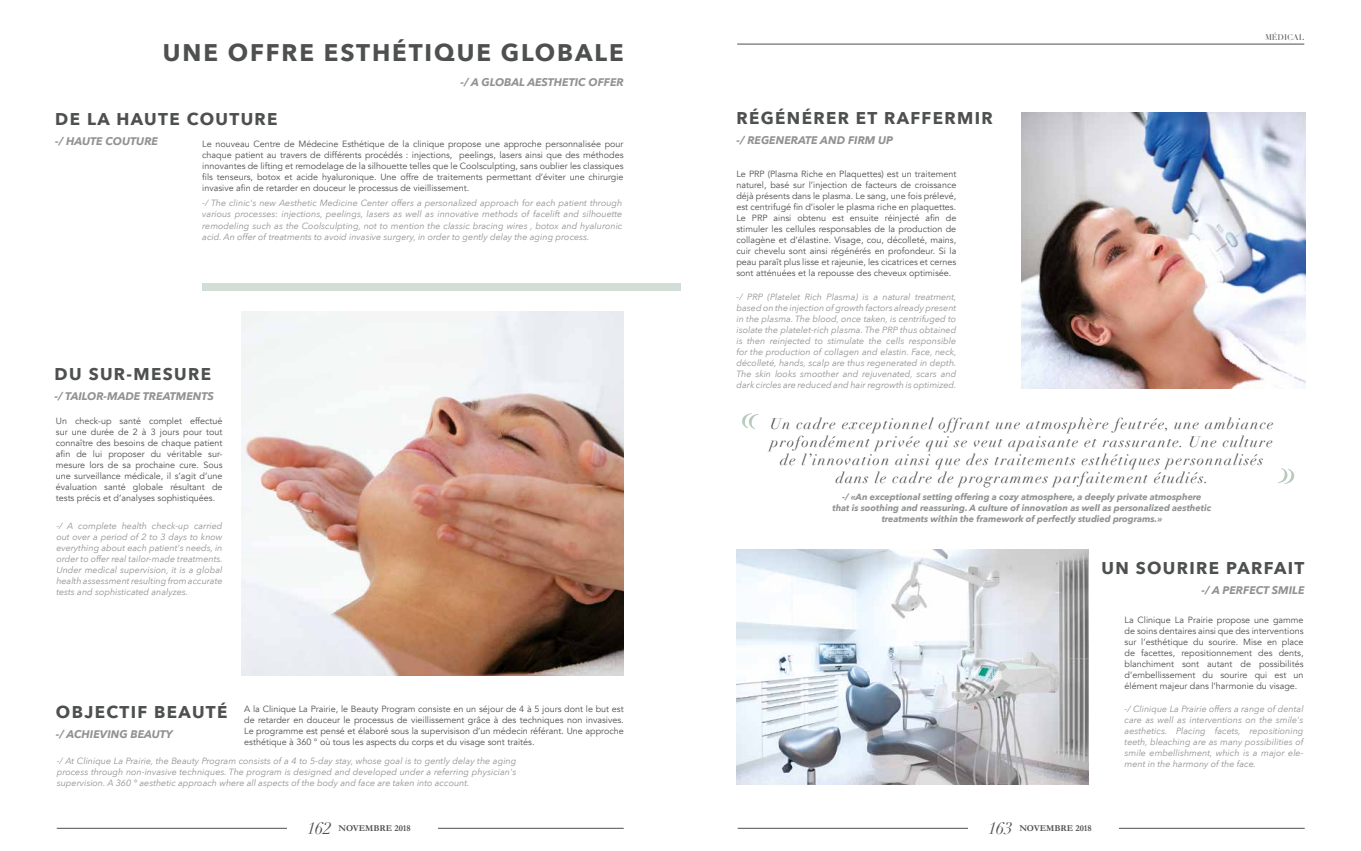
<style>
.page{position:relative;width:1361px;height:851px;background:#fff}
.page>*{position:absolute;margin:0;border:0;box-sizing:border-box;transform-origin:0 0}
.t1{font:italic 54px "Didot";color:#b7cbbd}
.t2{font:700 24px "Avenir Next";letter-spacing:.08em;color:#4e4f4f}
.t3{font:700 17px "Avenir Next";letter-spacing:.08em;color:#4e4f4f}
.t4{font:italic 17px "Didot";color:#4e4f4f}
.t5{font:italic 15px/18px "Didot";letter-spacing:.08em;color:#4e4f4f;text-align:center}
.t6{font:500 condensed 14px "Futura";letter-spacing:-.09em;color:#000}
.t7{font:italic 700 11px "Avenir Next";color:#919292}
.t8{font:9px/11px "Avenir";color:#4e4f4f;text-align:justify}
.t9{font:italic 9px/11px "Avenir Next";color:#919292;text-align:justify}
.t10{font:italic 700 9px/11px "Avenir Next";color:#919292;text-align:center}
.t11{font:700 9px "Garamond";color:#4e4f4f}
.t12{font:8px "Didot";color:#4e4f4f}
.t13{font:300 condensed 7px "Futura";color:#000}
</style>
<div class="page">
<hr style="left:737px;top:44px;width:567px;height:1px;background:#4e4f4f">
<hr style="left:738px;top:827px;width:566px;height:1px;background:#4e4f4f">
<div style="left:968px;top:808px;width:150px;height:42px;background:#fff"></div>
<hr style="left:57px;top:827px;width:567px;height:1px;background:#4e4f4f">
<div style="left:287px;top:808px;width:150px;height:42px;background:#fff"></div>
<div style="left:202px;top:283px;width:478px;height:7px;background:#d1ded5"></div>
<img style="left:736px;top:549px;width:352px;height:235px">
<img style="left:241px;top:311px;width:382px;height:364px">
<img style="left:1021px;top:112px;width:284px;height:276px">
<h2 class="t2" style="left:163px;top:37px;width:462px">UNE OFFRE ESTHÉTIQUE GLOBALE</h2>
<p class="t7" style="left:460px;top:75px;width:165px">-/ A GLOBAL AESTHETIC OFFER</p>
<h3 class="t3" style="left:55px;top:108px;width:224px">DE LA HAUTE COUTURE</h3>
<p class="t7" style="left:55px;top:134px;width:104px">-/ HAUTE COUTURE</p>
<p class="t8" style="left:202px;top:138px;width:423px">Le nouveau Centre de Médecine Esthétique de la clinique propose une approche personnalisée pour chaque patient au travers de différents procédés : injections, peelings, lasers ainsi que des méthodes innovantes de lifting et remodelage de la silhouette telles que le Coolsculpting, sans oublier les classiques fils tenseurs, botox et acide hyaluronique. Une offre de traitements permettant d’éviter une chirurgie invasive afin de retarder en douceur le processus de vieillissement.</p>
<p class="t9" style="left:202px;top:198px;width:422px">-/ The clinic's new Aesthetic Medicine Center offers a personalized approach for each patient through various processes: injections, peelings, lasers as well as innovative methods of facelift and silhouette remodeling such as the Coolsculpting, not to mention the classic bracing wires , botox and hyaluronic acid. An offer of treatments to avoid invasive surgery, in order to gently delay the aging process.</p>
<h3 class="t3" style="left:55px;top:363px;width:158px">DU SUR-MESURE</h3>
<p class="t7" style="left:55px;top:389px;width:161px">-/ TAILOR-MADE TREATMENTS</p>
<p class="t8" style="left:56px;top:415px;width:168px">Un check-up santé complet effectué sur une durée de 2 à 3 jours pour tout connaître des besoins de chaque patient afin de lui proposer du véritable sur&shy;mesure lors de sa prochaine cure. Sous une surveillance médicale, il s’agit d’une évaluation santé globale résultant de tests précis et d’analyses sophistiquées.</p>
<p class="t9" style="left:56px;top:520px;width:168px">-/ A complete health check-up carried out over a period of 2 to 3 days to know everything about each patient's needs, in order to offer real tailor-made treatments.<br>Under medical supervision, it is a global health assessment resulting from accurate tests and sophisticated analyzes.</p>
<h3 class="t3" style="left:736px;top:107px;width:258px">RÉGÉNÉRER ET RAFFERMIR</h3>
<p class="t7" style="left:736px;top:133px;width:158px">-/ REGENERATE AND FIRM UP</p>
<p class="t8" style="left:736px;top:168px;width:221px">Le PRP (Plasma Riche en Plaquettes) est un traitement naturel, basé sur l’injection de facteurs de croissance déjà présents dans le plasma. Le sang, une fois prélevé, est centrifugé fin d’isoler le plasma riche en plaquettes.<br>Le PRP ainsi obtenu est ensuite réinjecté afin de stimuler les cellules responsables de la production de collagène et d’élastine. Visage, cou, décolleté, mains, cuir chevelu sont ainsi régénérés en profondeur. Si la peau paraît plus lisse et rajeunie, les cicatrices et cernes sont atténuées et la repousse des cheveux optimisée.</p>
<p class="t9" style="left:736px;top:292px;width:222px">-/ PRP (Platelet Rich Plasma) is a natural treatment, based on the injection of growth factors already present in the plasma. The blood, once taken, is centrifuged to isolate the platelet-rich plasma. The PRP thus obtained is then reinjected to stimulate the cells responsible for the production of collagen and elastin. Face, neck, décolleté, hands, scalp are thus regenerated in depth.<br>The skin looks smoother and rejuvenated, scars and dark circles are reduced and hair regrowth is optimized.</p>
<p class="t12" style="left:1265px;top:32px;width:41px">MÉDICAL</p>
<h1 class="t1" style="left:741px;top:381px;width:23px">«</h1>
<p class="t5" style="left:770px;top:415px;width:505px">Un cadre exceptionnel offrant une atmosphère feutrée, une ambiance profondément privée qui se veut apaisante et rassurante. Une culture de l’innovation ainsi que des traitements esthétiques personnalisés dans le cadre de programmes parfaitement étudiés.</p>
<p class="t10" style="left:832px;top:492px;width:380px">-/ «An exceptional setting offering a cozy atmosphere, a deeply private atmosphere that is soothing and reassuring. A culture of innovation as well as personalized aesthetic treatments within the framework of perfectly studied programs.»</p>
<h1 class="t1" style="left:1278px;top:436px;width:23px">»</h1>
<h3 class="t3" style="left:1101px;top:556px;width:204px">UN SOURIRE PARFAIT</h3>
<p class="t7" style="left:1201px;top:582px;width:104px">-/ A PERFECT SMILE</p>
<p class="t8" style="left:1124px;top:614px;width:180px">La Clinique La Prairie propose une gamme de soins dentaires ainsi que des interventions sur l’esthétique du sourire. Mise en place de facettes, repositionnement des dents, blanchiment sont autant de possibilités d’embellissement du sourire qui est un élément majeur dans l’harmonie du visage.</p>
<h3 class="t3" style="left:56px;top:700px;width:173px">OBJECTIF BEAUTÉ</h3>
<p class="t7" style="left:56px;top:726px;width:118px">-/ ACHIEVING BEAUTY</p>
<p class="t8" style="left:244px;top:703px;width:381px">A la Clinique La Prairie, le Beauty Program consiste en un séjour de 4 à 5 jours dont le but est de retarder en douceur le processus de vieillissement grâce à des techniques non invasives.<br>Le programme est pensé et élaboré sous la supervisison d’un médecin référant. Une approche esthétique à 360 ° où tous les aspects du corps et du visage sont traités.</p>
<p class="t9" style="left:1124px;top:703px;width:180px">-/ Clinique La Prairie offers a range of dental care as well as interventions on the smile's aesthetics. Placing facets, repositioning teeth, bleaching are as many possibilities of smile embellishment, which is a major ele&shy;ment in the harmony of the face.</p>
<p class="t9" style="left:57px;top:755px;width:461px">-/ At Clinique La Prairie, the Beauty Program consists of a 4 to 5-day stay, whose goal is to gently delay the aging process through non-invasive techniques. The program is designed and developed under a referring physician's supervision. A 360 ° aesthetic approach where all aspects of the body and face are taken into account.</p>
<h3 class="t4" style="left:307px;top:817px;width:26px">162</h3>
<p class="t13" style="left:338px;top:824px;width:46px">FÉVRIER/MARS 2018</p>
<h3 class="t6" style="left:324px;top:820px;width:16px">162</h3>
<p class="t11" style="left:338px;top:823px;width:74px">NOVEMBRE 2018</p>
<h3 class="t4" style="left:988px;top:817px;width:26px">163</h3>
<p class="t13" style="left:1019px;top:824px;width:46px">FÉVRIER/MARS 2018</p>
<h3 class="t6" style="left:1005px;top:820px;width:16px">163</h3>
<p class="t11" style="left:1019px;top:823px;width:74px">NOVEMBRE 2018</p>
</div>
